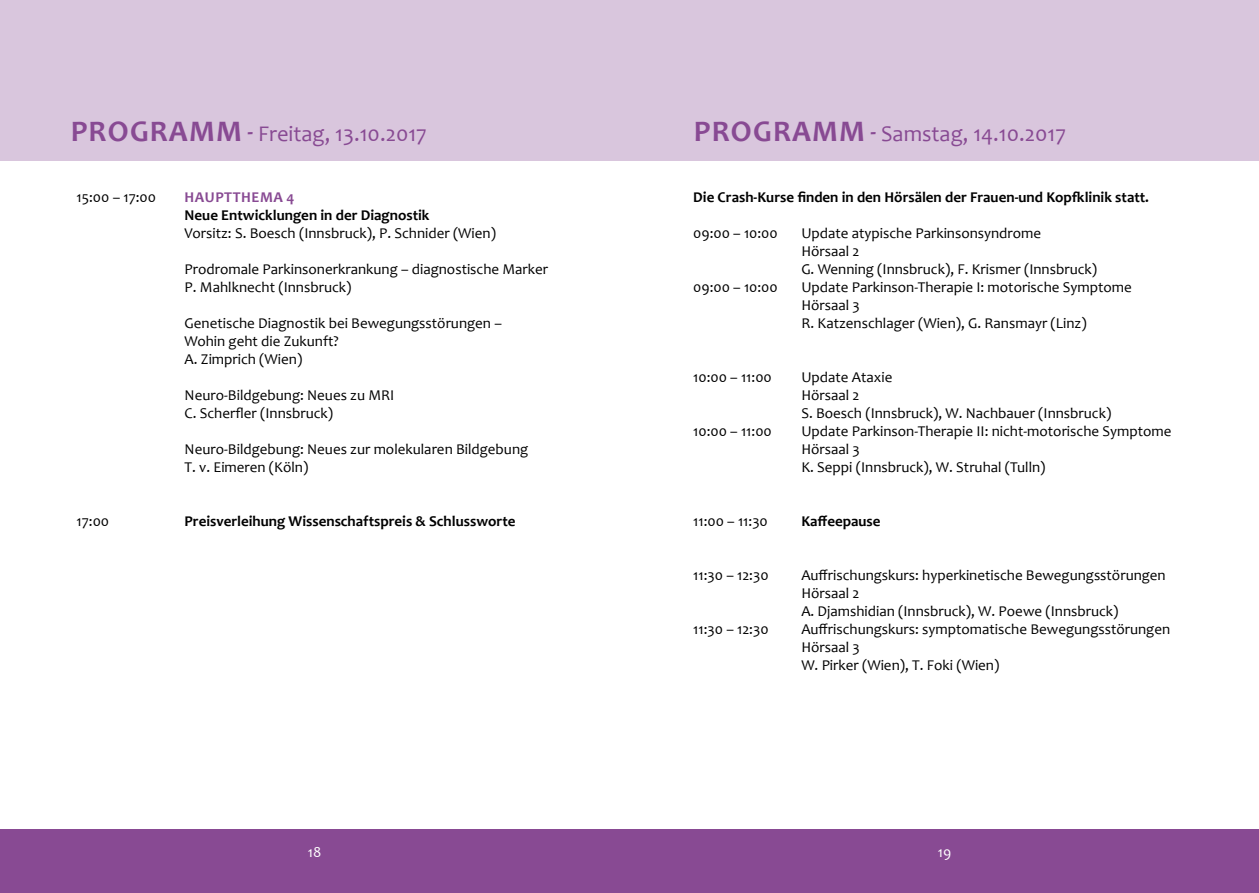
<style>
.page{position:relative;width:1259px;height:893px;background:#fff}
.page>*{position:absolute;margin:0;border:0;box-sizing:border-box;transform-origin:0 0}
.t1{font:22.5px "Candara";color:#884a93}
.t2{font:15px/18px "Candara";color:#000}
.t3{font:700 15px "Candara";color:#000}
.t4{font:700 15px "Candara";letter-spacing:.04em;color:#884a93}
.t5{font:15px "Candara";color:#fff}
.s1{font-weight:700;font-size:30px}
.s2{font-weight:700}
</style>
<div class="page">
<div style="left:0;top:829px;width:1259px;height:64px;background:#884a93"></div>
<div style="left:0;top:0;width:1259px;height:161px;background:#d9c6dd"></div>
<h1 class="t1" style="left:71px;top:120px;width:358px"><span class="s1">PROGRAMM</span> <span class="s2">-</span> Freitag, 13.10.2017</h1>
<h1 class="t1" style="left:694px;top:120px;width:374px"><span class="s1">PROGRAMM</span> <span class="s2">-</span> Samstag, 14.10.2017</h1>
<p class="t2" style="left:77px;top:188px;width:81px">15:00 – 17:00</p>
<p class="t4" style="left:185px;top:188px;width:112px">HAUPTTHEMA 4</p>
<p class="t3" style="left:185px;top:206px;width:246px">Neue Entwicklungen in der Diagnostik</p>
<p class="t2" style="left:185px;top:224px;width:313px">Vorsitz: S. Boesch (Innsbruck), P. Schnider (Wien)</p>
<p class="t2" style="left:185px;top:260px;width:365px">Prodromale Parkinsonerkrankung – diagnostische Marker<br>P. Mahlknecht (Innsbruck)</p>
<p class="t2" style="left:185px;top:314px;width:319px">Genetische Diagnostik bei Bewegungsstörungen –<br>Wohin geht die Zukunft?<br>A. Zimprich (Wien)</p>
<p class="t2" style="left:185px;top:386px;width:211px">Neuro-Bildgebung: Neues zu MRI<br>C. Scherfler (Innsbruck)</p>
<p class="t2" style="left:185px;top:440px;width:345px">Neuro-Bildgebung: Neues zur molekularen Bildgebung<br>T. v. Eimeren (Köln)</p>
<p class="t2" style="left:77px;top:512px;width:34px">17:00</p>
<p class="t3" style="left:185px;top:512px;width:332px">Preisverleihung Wissenschaftspreis &amp; Schlussworte</p>
<p class="t3" style="left:693px;top:188px;width:457px">Die Crash-Kurse finden in den Hörsälen der Frauen-und Kopfklinik statt.</p>
<p class="t2" style="left:693px;top:224px;width:86px">09:00 – 10:00</p>
<p class="t2" style="left:801px;top:224px;width:297px">Update atypische Parkinsonsyndrome<br>Hörsaal 2<br>G. Wenning (Innsbruck), F. Krismer (Innsbruck)</p>
<p class="t2" style="left:693px;top:278px;width:86px">09:00 – 10:00</p>
<p class="t2" style="left:801px;top:278px;width:332px">Update Parkinson-Therapie I: motorische Symptome<br>Hörsaal 3<br>R. Katzenschlager (Wien), G. Ransmayr (Linz)</p>
<p class="t2" style="left:693px;top:368px;width:80px">10:00 – 11:00</p>
<p class="t2" style="left:801px;top:368px;width:311px">Update Ataxie<br>Hörsaal 2<br>S. Boesch (Innsbruck), W. Nachbauer (Innsbruck)</p>
<p class="t2" style="left:693px;top:422px;width:80px">10:00 – 11:00</p>
<p class="t2" style="left:801px;top:422px;width:372px">Update Parkinson-Therapie II: nicht-motorische Symptome<br>Hörsaal 3<br>K. Seppi (Innsbruck), W. Struhal (Tulln)</p>
<p class="t2" style="left:693px;top:512px;width:76px">11:00 – 11:30</p>
<p class="t3" style="left:801px;top:512px;width:81px">Kaffeepause</p>
<p class="t2" style="left:693px;top:566px;width:77px">11:30 – 12:30</p>
<p class="t2" style="left:801px;top:566px;width:366px">Auffrischungskurs: hyperkinetische Bewegungsstörungen<br>Hörsaal 2<br>A. Djamshidian (Innsbruck), W. Poewe (Innsbruck)</p>
<p class="t2" style="left:693px;top:620px;width:77px">11:30 – 12:30</p>
<p class="t2" style="left:801px;top:620px;width:370px">Auffrischungskurs: symptomatische Bewegungsstörungen<br>Hörsaal 3<br>W. Pirker (Wien), T. Foki (Wien)</p>
<p class="t5" style="left:308px;top:843px;width:15px">18</p>
<p class="t5" style="left:938px;top:843px;width:15px">19</p>
</div>
